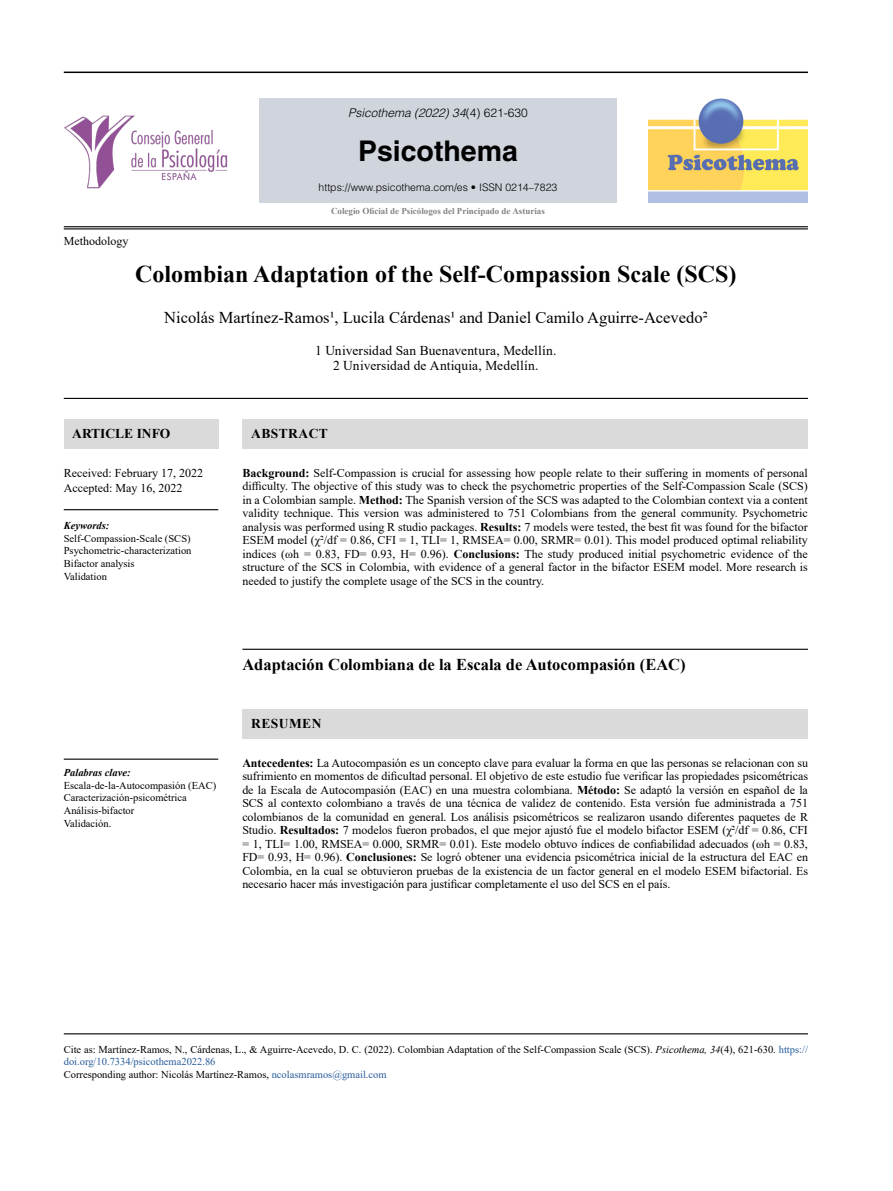
<style>
.page{position:relative;width:893px;height:1191px;background:#fff}
.page>*{position:absolute;margin:0;border:0;box-sizing:border-box;transform-origin:0 0}
.t1{font:700 28.5px "Helvetica LT Std";color:#000}
.t2{font:700 24px "Times New Roman";color:#000}
.t3{font:16.5px "Times New Roman";color:#000}
.t4{font:700 16.5px "Times New Roman";color:#000}
.t5{font:13.5px/15px "Times New Roman";letter-spacing:.015em;color:#000;text-align:center}
.t6{font:700 13.5px "Times New Roman";letter-spacing:.035em;color:#000}
.t7{font:700 13.5px "Times New Roman";color:#000}
.t8{font:12px/13.5px "Times New Roman";color:#000;text-align:justify}
.t9{font:italic 300 12px "Helvetica LT Std";color:#000}
.t10{font:10.5px/12.6px "Times New Roman";color:#000}
.t11{font:300 10.5px "Helvetica LT Std";color:#000}
.t12{font:italic 700 10.5px "Times New Roman";color:#000}
.t13{font:700 9px "Times New Roman";color:#808285}
.s1{font-style:normal}
.s2{font-weight:700}
.s3{font-style:italic}
.s4{color:#275b9b}
</style>
<div class="page">
<hr style="left:64px;top:398px;width:744px;height:1px;background:#000">
<hr style="left:64px;top:1033px;width:744px;height:1px;background:#000">
<hr style="left:64px;top:758px;width:154px;height:1px;background:#000">
<hr style="left:242px;top:648px;width:566px;height:2px;background:#000">
<hr style="left:64px;top:509px;width:154px;height:1px;background:#000">
<div style="left:242px;top:419px;width:566px;height:29px;background:#dadada"></div>
<div style="left:64px;top:419px;width:154px;height:29px;background:#dadada"></div>
<hr style="left:64px;top:226px;width:744px;height:1px;background:#000">
<hr style="left:64px;top:72px;width:744px;height:1px;background:#000">
<hr style="left:64px;top:228px;width:744px;height:1px;background:#000">
<div style="left:259px;top:98px;width:358px;height:105px;background:#d0d4dd"></div>
<img style="left:64px;top:115px;width:164px;height:74px">
<img style="left:648px;top:98px;width:160px;height:105px">
<div style="left:242px;top:709px;width:566px;height:29px;background:#dadada"></div>
<p class="t9" style="left:348px;top:105px;width:181px">Psicothema (2022) 34<span class="s1">(4) 621-630</span></p>
<h1 class="t1" style="left:358px;top:133px;width:161px">Psicothema</h1>
<p class="t11" style="left:319px;top:181px;width:240px">https://www.psicothema.com/es • ISSN 0214–7823</p>
<p class="t8" style="left:64px;top:234px;width:66px">Methodology</p>
<p class="t13" style="left:331px;top:205px;width:215px">Colegio Oficial de Psicólogos del Principado de Asturias</p>
<h2 class="t2" style="left:135px;top:257px;width:603px">Colombian Adaptation of the Self-Compassion Scale (SCS)</h2>
<h3 class="t3" style="left:164px;top:306px;width:545px">Nicolás Martínez-Ramos1, Lucila Cárdenas1 and Daniel Camilo Aguirre-Acevedo2</h3>
<p class="t5" style="left:315px;top:342px;width:243px">1 Universidad San Buenaventura, Medellín.<br>2 Universidad de Antiquia, Medellín.</p>
<p class="t7" style="left:72px;top:424px;width:100px">ARTICLE INFO</p>
<p class="t8" style="left:64px;top:465px;width:141px;line-height:15px">Received: February 17, 2022<br>Accepted: May 16, 2022</p>
<p class="t12" style="left:64px;top:518px;width:47px">Keywords:</p>
<p class="t10" style="left:64px;top:532px;width:129px">Self-Compassion-Scale (SCS)<br>Psychometric-characterization<br>Bifactor analysis<br>Validation</p>
<p class="t6" style="left:251px;top:424px;width:78px">ABSTRACT</p>
<p class="t8" style="left:242px;top:465px;width:567px"><span class="s2">Background:</span> Self-Compassion is crucial for assessing how people relate to their suffering in moments of personal difficulty. The objective of this study was to check the psychometric properties of the Self-Compassion Scale (SCS) in a Colombian sample. <span class="s2">Method:</span> The Spanish version of the SCS was adapted to the Colombian context via a content validity technique. This version was administered to 751 Colombians from the general community. Psychometric analysis was performed using R studio packages. <span class="s2">Results:</span> 7 models were tested, the best fit was found for the bifactor ESEM model (χ2/df = 0.86, CFI = 1, TLI= 1, RMSEA= 0.00, SRMR= 0.01). This model produced optimal reliability indices (ωh = 0.83, FD= 0.93, H= 0.96). <span class="s2">Conclusions:</span> The study produced initial psychometric evidence of the structure of the SCS in Colombia, with evidence of a general factor in the bifactor ESEM model. More research is needed to justify the complete usage of the SCS in the country.</p>
<p class="t12" style="left:64px;top:765px;width:68px">Palabras clave:</p>
<p class="t10" style="left:64px;top:778px;width:154px">Escala-de-la-Autocompasión (EAC)<br>Caracterización-psicométrica<br>Análisis-bifactor<br>Validación.</p>
<h3 class="t4" style="left:242px;top:652px;width:445px">Adaptación Colombiana de la Escala de Autocompasión (EAC)</h3>
<p class="t6" style="left:251px;top:714px;width:72px">RESUMEN</p>
<p class="t8" style="left:242px;top:755px;width:567px"><span class="s2">Antecedentes:</span> La Autocompasión es un concepto clave para evaluar la forma en que las personas se relacionan con su sufrimiento en momentos de dificultad personal. El objetivo de este estudio fue verificar las propiedades psicométricas de la Escala de Autocompasión (EAC) en una muestra colombiana. <span class="s2">Método:</span> Se adaptó la versión en español de la SCS al contexto colombiano a través de una técnica de validez de contenido. Esta versión fue administrada a 751 colombianos de la comunidad en general. Los análisis psicométricos se realizaron usando diferentes paquetes de R Studio. <span class="s2">Resultados:</span> 7 modelos fueron probados, el que mejor ajustó fue el modelo bifactor ESEM (χ2/df = 0.86, CFI = 1, TLI= 1.00, RMSEA= 0.000, SRMR= 0.01). Este modelo obtuvo índices de confiabilidad adecuados (ωh = 0.83, FD= 0.93, H= 0.96). <span class="s2">Conclusiones:</span> Se logró obtener una evidencia psicométrica inicial de la estructura del EAC en Colombia, en la cual se obtuvieron pruebas de la existencia de un factor general en el modelo ESEM bifactorial. Es necesario hacer más investigación para justificar completamente el uso del SCS en el país.</p>
<p class="t10" style="left:64px;top:1042px;width:746px">Cite as: Martínez-Ramos, N., Cárdenas, L., &amp; Aguirre-Acevedo, D. C. (2022). Colombian Adaptation of the Self-Compassion Scale (SCS). <span class="s3">Psicothema, 34</span>(4), 621-630. <span class="s4">https:// doi.org/10.7334/psicothema2022.86<br></span>Corresponding author: Nicolás Martínez-Ramos, <span class="s4">ncolasmramos@gmail.com</span></p>
</div>
